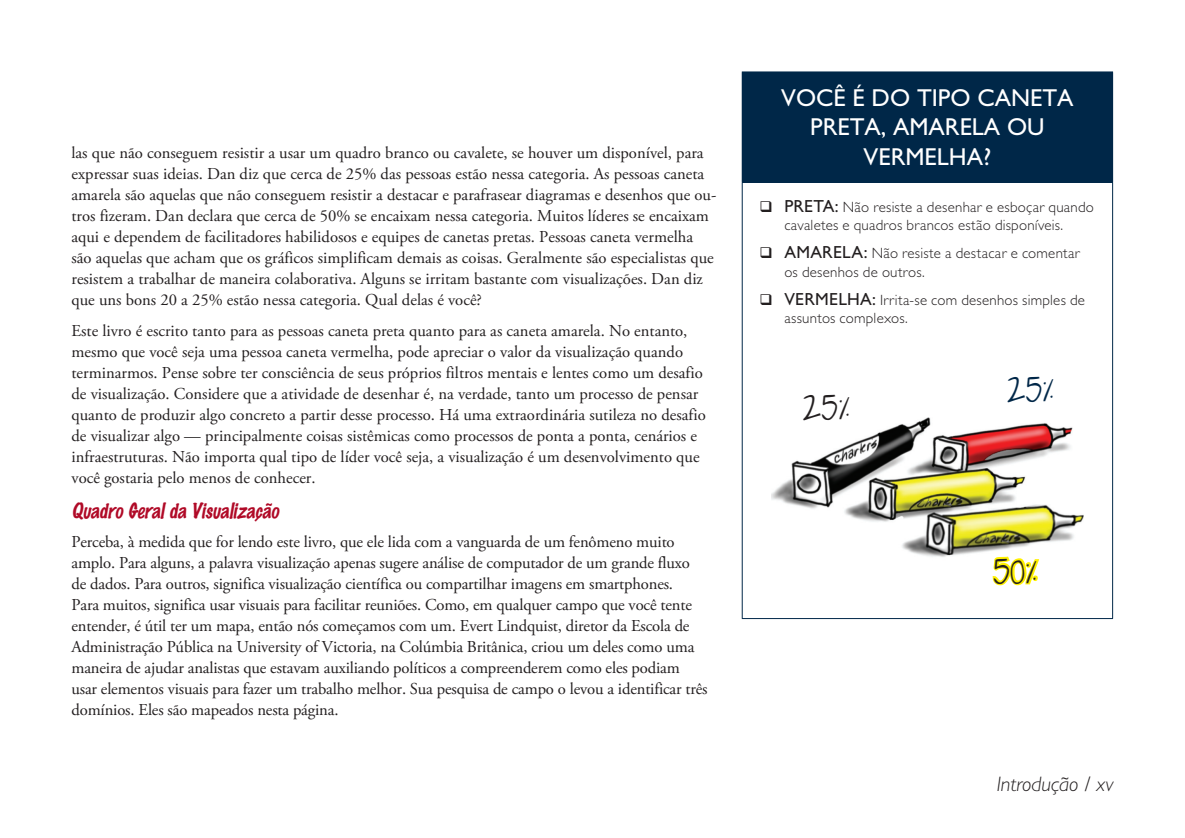
<style>
.page{position:relative;width:1185px;height:838px;background:#fff}
.page>*{position:absolute;margin:0;border:0;box-sizing:border-box;transform-origin:0 0}
.t1{font:33.77px "Just The Way You Are";color:#231f20}
.t2{font:33.77px "Just The Way You Are";color:#002748}
.t3{font:24.5px/29.4px "Gill Sans Std";color:#fff;text-align:center}
.t4{font:italic 300 21px "Gill Sans Std";color:#231f20}
.t5{font:italic 100 19.25px "Marker Felt";color:#b00a27}
.t6{font:16.62px/21px "Adobe Garamond Pro";color:#231f20}
.t7{font:300 14.88px/18.4px "Gill Sans Std";letter-spacing:.015em;color:#231f20}
.s1{font-weight:400;font-size:17.5px}
</style>
<div class="page">
<div style="left:742px;top:72px;width:370px;height:110px;background:#002748"></div>
<hr style="left:742px;top:183px;width:1px;height:435px;background:#002748">
<hr style="left:1112px;top:183px;width:1px;height:435px;background:#002748">
<hr style="left:742px;top:618px;width:371px;height:1px;background:#002748">
<hr style="left:742px;top:71px;width:371px;height:1px;background:#002748">
<hr style="left:1112px;top:72px;width:1px;height:110px;background:#002748">
<hr style="left:742px;top:182px;width:371px;height:1px;background:#002748">
<img style="left:771px;top:417px;width:312px;height:140px">
<svg style="left:990px;top:555px;width:51px;height:31px"></svg>
<p class="t6" style="left:71px;top:143px;width:646px">las que não conseguem resistir a usar um quadro branco ou cavalete, se houver um disponível, para expressar suas ideias. Dan diz que cerca de 25% das pessoas estão nessa categoria. As pessoas caneta amarela são aquelas que não conseguem resistir a destacar e parafrasear diagramas e desenhos que ou&shy;tros fizeram. Dan declara que cerca de 50% se encaixam nessa categoria. Muitos líderes se encaixam aqui e dependem de facilitadores habilidosos e equipes de canetas pretas. Pessoas caneta vermelha são aquelas que acham que os gráficos simplificam demais as coisas. Geralmente são especialistas que resistem a trabalhar de maneira colaborativa. Alguns se irritam bastante com visualizações. Dan diz que uns bons 20 a 25% estão nessa categoria. Qual delas é você?</p>
<p class="t6" style="left:71px;top:321px;width:636px">Este livro é escrito tanto para as pessoas caneta preta quanto para as caneta amarela. No entanto, mesmo que você seja uma pessoa caneta vermelha, pode apreciar o valor da visualização quando terminarmos. Pense sobre ter consciência de seus próprios filtros mentais e lentes como um desafio de visualização. Considere que a atividade de desenhar é, na verdade, tanto um processo de pensar quanto de produzir algo concreto a partir desse processo. Há uma extraordinária sutileza no desafio de visualizar algo — principalmente coisas sistêmicas como processos de ponta a ponta, cenários e infraestruturas. Não importa qual tipo de líder você seja, a visualização é um desenvolvimento que você gostaria pelo menos de conhecer.</p>
<p class="t5" style="left:71px;top:501px;width:212px">Quadro Geralda Visualização</p>
<p class="t6" style="left:71px;top:531px;width:637px">Perceba, à medida que for lendo este livro, que ele lida com a vanguarda de um fenômeno muito amplo. Para alguns, a palavra visualização apenas sugere análise de computador de um grande fluxo de dados. Para outros, significa visualização científica ou compartilhar imagens em smartphones.<br>Para muitos, significa usar visuais para facilitar reuniões. Como, em qualquer campo que você tente entender, é útil ter um mapa, então nós começamos com um. Evert Lindquist, diretor da Escola de Administração Pública na University of Victoria, na Colúmbia Britânica, criou um deles como uma maneira de ajudar analistas que estavam auxiliando políticos a compreenderem como eles podiam usar elementos visuais para fazer um trabalho melhor. Sua pesquisa de campo o levou a identificar três domínios. Eles são mapeados nesta página.</p>
<h2 class="t3" style="left:781px;top:83px;width:294px">VOCÊ É DO TIPO CANETA<br>PRETA, AMARELA OU<br>VERMELHA?</h2>
<p class="t7" style="left:784px;top:197px;width:311px"><span class="s1">PRETA:</span> Não resiste a desenhar e esboçar quando cavaletes e quadros brancos estão disponíveis.</p>
<p class="t7" style="left:784px;top:244px;width:297px"><span class="s1">AMARELA:</span> Não resiste a destacar e comentar os desenhos de outros.</p>
<p class="t7" style="left:784px;top:291px;width:302px"><span class="s1">VERMELHA:</span> Irrita-se com desenhos simples de assuntos complexos.</p>
<h1 class="t1" style="left:802px;top:388px;width:49px">25%</h1>
<h1 class="t2" style="left:1006px;top:371px;width:49px">25%</h1>
<h1 class="t1" style="left:993px;top:552px;width:45px">50%</h1>
<p class="t4" style="left:997px;top:772px;width:119px">Introdução / xv</p>
</div>
